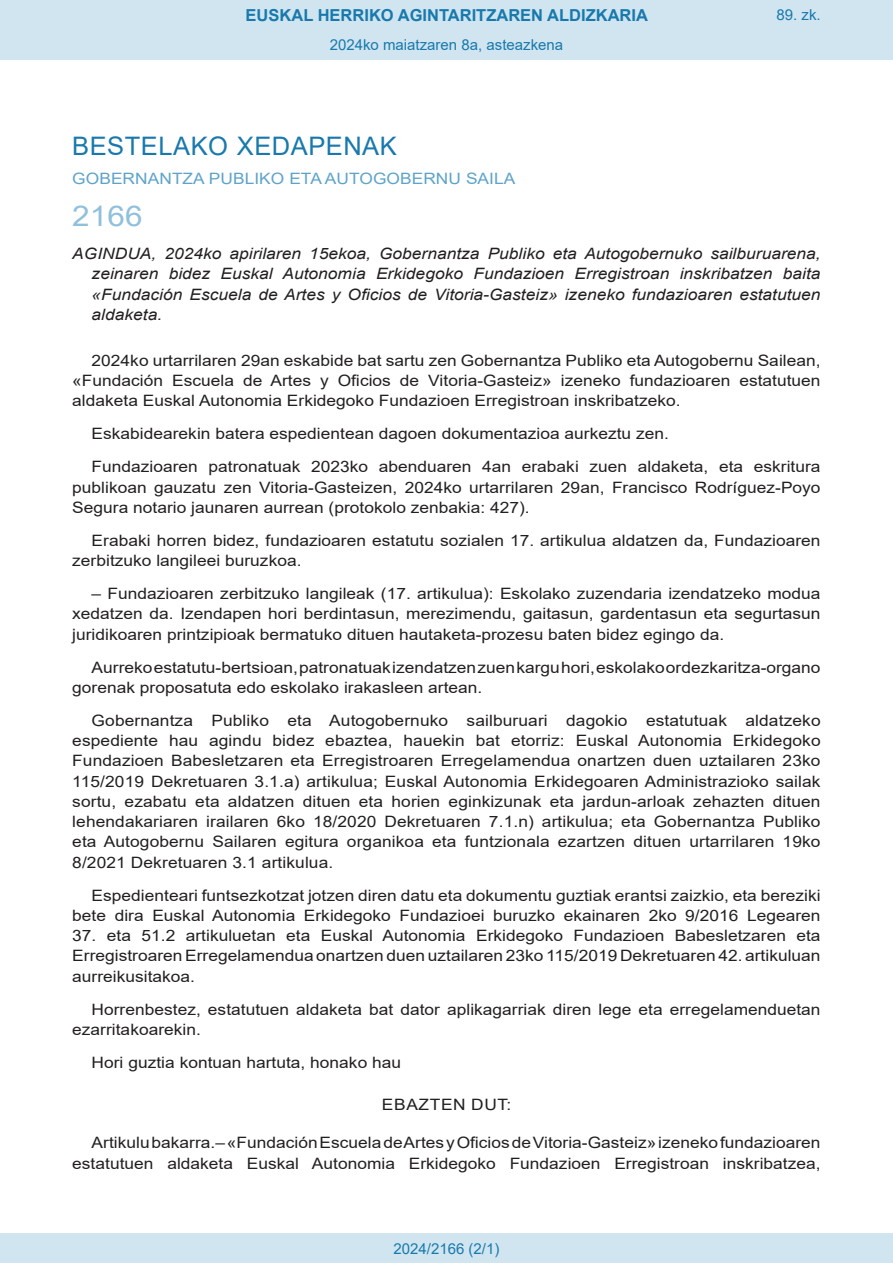
<style>
.page{position:relative;width:893px;height:1263px;background:#fff}
.page>*{position:absolute;margin:0;border:0;box-sizing:border-box;transform-origin:0 0}
.BOPVOrden{font:28.5px "Arial";color:#90c0db;scale:1.11 1}
.BOPVSeccion{font:25.5px "Arial";letter-spacing:.02em;color:#1879ad}
.t1{font:700 16.5px "Arial";color:#1879ad}
.BOPVDetalle{font:15.6px/20.2px "Arial";color:#231f20;text-align:justify;scale:1.11 1}
.BOPVTitulo{font:italic 15.6px/20.2px "Arial";color:#231f20;text-align:justify;scale:1.11 1}
.BOPVOrganismo{font:15.6px "Arial";letter-spacing:.005em;color:#5ea4ca;scale:1.11 1}
.BOPVClave{font:15.6px "Arial";letter-spacing:.035em;color:#231f20;scale:1.11 1}
.Paginacion_Centro{font:15px "Arial";color:#1879ad}
</style>
<div class="page">
<div style="left:0;top:0;width:893px;height:60px;background:#d0e5f0"></div>
<div style="left:0;top:1233px;width:893px;height:30px;background:#d0e5f0"></div>
<p class="t1" style="left:246px;top:3px;width:404px">EUSKAL HERRIKO AGINTARITZAREN ALDIZKARIA</p>
<p class="Paginacion_Centro" style="left:330px;top:35px;width:235px">2024ko maiatzaren 8a, asteazkena</p>
<p class="Paginacion_Centro" style="left:776px;top:5px;width:46px">89. zk.</p>
<p class="BOPVSeccion" style="left:72px;top:128px;width:326px">BESTELAKO XEDAPENAK</p>
<p class="BOPVOrganismo" style="left:72px;top:168px;width:401px">GOBERNANTZA PUBLIKO ETA AUTOGOBERNU SAILA</p>
<p class="BOPVOrden" style="left:72px;top:197px;width:65px">2166</p>
<p class="BOPVTitulo" style="left:92px;top:244px;width:658px;text-indent:-19px">AGINDUA, 2024ko apirilaren 15ekoa, Gobernantza Publiko eta Autogobernuko sailburuarena, zeinaren bidez Euskal Autonomia Erkidegoko Fundazioen Erregistroan inskribatzen baita «Fundación Escuela de Artes y Oficios de Vitoria-Gasteiz» izeneko fundazioaren estatutuen aldaketa.</p>
<p class="BOPVDetalle" style="left:72px;top:350px;width:676px;text-indent:19px">2024ko urtarrilaren 29an eskabide bat sartu zen Gobernantza Publiko eta Autogobernu Sailean, «Fundación Escuela de Artes y Oficios de Vitoria-Gasteiz» izeneko fundazioaren estatutuen aldaketa Euskal Autonomia Erkidegoko Fundazioen Erregistroan inskribatzeko.</p>
<p class="BOPVDetalle" style="left:92px;top:424px;width:522px">Eskabidearekin batera espedientean dagoen dokumentazioa aurkeztu zen.</p>
<p class="BOPVDetalle" style="left:72px;top:457px;width:676px;text-indent:19px">Fundazioaren patronatuak 2023ko abenduaren 4an erabaki zuen aldaketa, eta eskritura publikoan gauzatu zen Vitoria-Gasteizen, 2024ko urtarrilaren 29an, Francisco Rodríguez-Poyo Segura notario jaunaren aurrean (protokolo zenbakia: 427).</p>
<p class="BOPVDetalle" style="left:72px;top:530px;width:676px;text-indent:19px">Erabaki horren bidez, fundazioaren estatutu sozialen 17. artikulua aldatzen da, Fundazioaren zerbitzuko langileei buruzkoa.</p>
<p class="BOPVDetalle" style="left:72px;top:583px;width:676px;text-indent:19px">– Fundazioaren zerbitzuko langileak (17. artikulua): Eskolako zuzendaria izendatzeko modua xedatzen da. Izendapen hori berdintasun, merezimendu, gaitasun, gardentasun eta segurtasun juridikoaren printzipioak bermatuko dituen hautaketa-prozesu baten bidez egingo da.</p>
<p class="BOPVDetalle" style="left:72px;top:657px;width:676px;text-indent:19px">Aurreko estatutu-bertsioan, patronatuak izendatzen zuen kargu hori, eskolako ordezkaritza-organo gorenak proposatuta edo eskolako irakasleen artean.</p>
<p class="BOPVDetalle" style="left:72px;top:710px;width:676px;text-indent:19px">Gobernantza Publiko eta Autogobernuko sailburuari dagokio estatutuak aldatzeko espediente hau agindu bidez ebaztea, hauekin bat etorriz: Euskal Autonomia Erkidegoko Fundazioen Babesletzaren eta Erregistroaren Erregelamendua onartzen duen uztailaren 23ko 115/2019 Dekretuaren 3.1.a) artikulua; Euskal Autonomia Erkidegoaren Administrazioko sailak sortu, ezabatu eta aldatzen dituen eta horien eginkizunak eta jardun-arloak zehazten dituen lehendakariaren irailaren 6ko 18/2020 Dekretuaren 7.1.n) artikulua; eta Gobernantza Publiko eta Autogobernu Sailaren egitura organikoa eta funtzionala ezartzen dituen urtarrilaren 19ko 8/2021 Dekretuaren 3.1 artikulua.</p>
<p class="BOPVDetalle" style="left:72px;top:885px;width:676px;text-align:right">Espedienteari funtsezkotzat jotzen diren datu eta dokumentu guztiak erantsi zaizkio, eta bereziki bete dira Euskal Autonomia Erkidegoko Fundazioei buruzko ekainaren 2ko 9/2016 Legearen</p>
<p class="BOPVDetalle" style="left:72px;top:925px;width:676px">37. eta 51.2 artikuluetan eta Euskal Autonomia Erkidegoko Fundazioen Babesletzaren eta Erregistroaren Erregelamendua onartzen duen uztailaren 23ko 115/2019 Dekretuaren 42. artikuluan aurreikusitakoa.</p>
<p class="BOPVDetalle" style="left:72px;top:999px;width:676px;text-indent:19px">Horrenbestez, estatutuen aldaketa bat dator aplikagarriak diren lege eta erregelamenduetan ezarritakoarekin.</p>
<p class="BOPVDetalle" style="left:92px;top:1052px;width:280px">Hori guztia kontuan hartuta, honako hau</p>
<p class="BOPVClave" style="left:382px;top:1094px;width:118px">EBAZTEN DUT:</p>
<p class="BOPVDetalle" style="left:72px;top:1132px;width:676px;line-height:21px;text-align:right">Artikulu bakarra.– «Fundación Escuela de Artes y Oficios de Vitoria-Gasteiz» izeneko fundazioaren estatutuen aldaketa Euskal Autonomia Erkidegoko Fundazioen Erregistroan inskribatzea,</p>
<p class="Paginacion_Centro" style="left:393px;top:1238px;width:107px">2024/2166 (2/1)</p>
</div>
